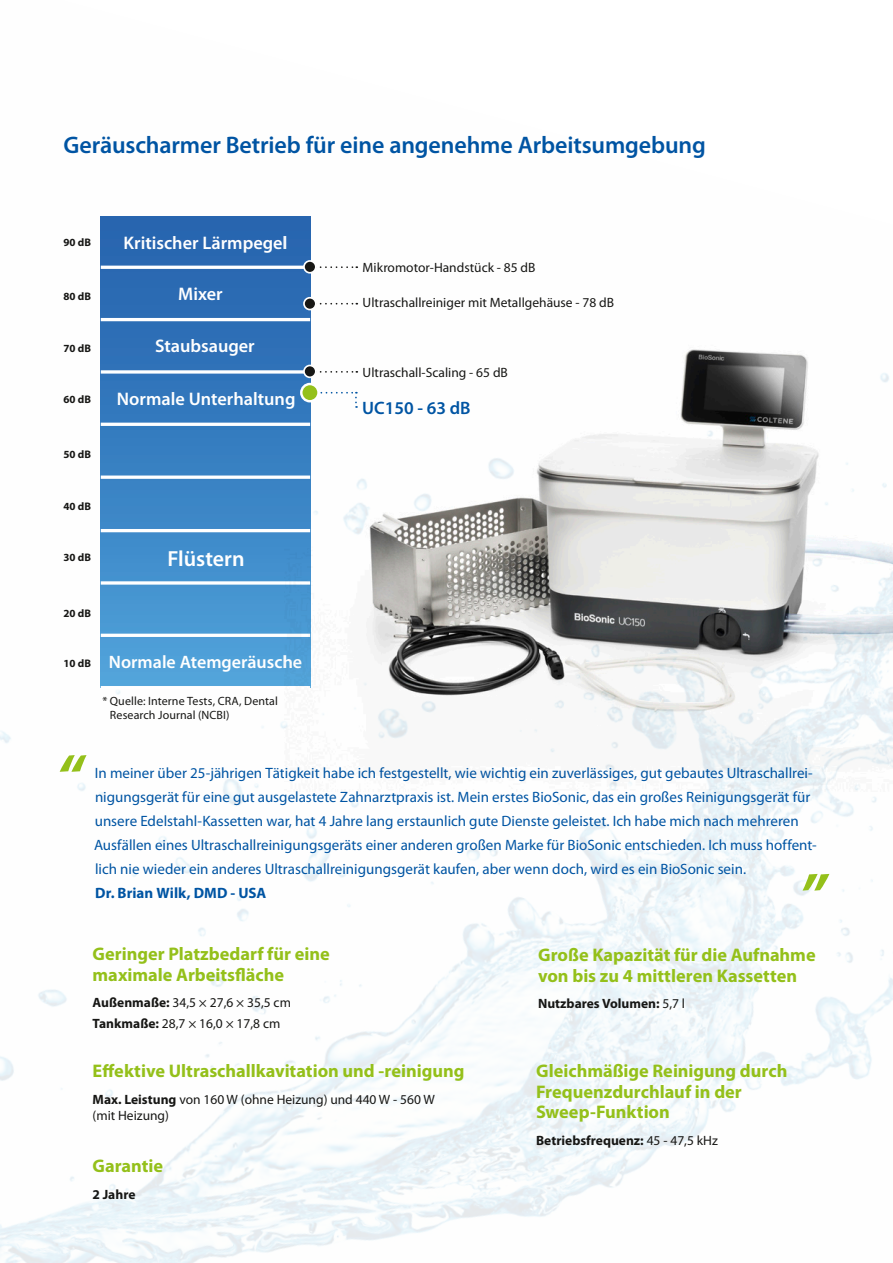
<style>
.page{position:relative;width:893px;height:1263px;background:#fff}
.page>*{position:absolute;margin:0;border:0;box-sizing:border-box;transform-origin:0 0}
.t1{font:italic 700 60px "Myriad Pro";color:#94c01a}
.t2{font:600 24px "Myriad Pro";letter-spacing:-.005em;color:#0054a3}
.t3{font:600 21.9px "Myriad Pro";color:#fff}
.t4{font:700 18.3px/20.5px "Myriad Pro";color:#94c01a}
.t5{font:600 18.3px "Myriad Pro";color:#fff}
.t6{font:600 18px "Myriad Pro";color:#fff}
.t7{font:600 18px "Myriad Pro";color:#0054a3}
.t8{font:15px/24px "Myriad Pro";color:#0054a3}
.t9{font:700 15px "Myriad Pro";letter-spacing:.005em;color:#0054a3}
.t10{font:13.5px/20.9px "Myriad Pro";color:#171715}
.t11{font:700 13.5px "Myriad Pro";color:#171715}
.t12{font:12px/14.4px "Myriad Pro";letter-spacing:.01em;color:#171715}
.t13{font:700 10.95px "Myriad Pro";color:#171715}
.s1{font-weight:700}
.s2{font-weight:400}
</style>
<div class="page">
<img style="left:0;top:216px;width:893px;height:1047px">
<div style="left:101px;top:216px;width:209px;height:471px;background:linear-gradient(to bottom,#235fab,#4fa2da)"></div>
<hr style="left:101px;top:266px;width:209px;height:3px;background:#fff">
<hr style="left:101px;top:318px;width:209px;height:3px;background:#fff">
<svg style="left:101px;top:370px;width:183px;height:4px"></svg>
<hr style="left:101px;top:423px;width:209px;height:3px;background:#fff">
<svg style="left:101px;top:475px;width:183px;height:4px"></svg>
<hr style="left:101px;top:529px;width:209px;height:3px;background:#fff">
<svg style="left:101px;top:581px;width:183px;height:4px"></svg>
<hr style="left:101px;top:634px;width:209px;height:3px;background:#fff">
<hr style="left:101px;top:686px;width:209px;height:3px;background:#fff">
<img style="left:284px;top:216px;width:609px;height:575px">
<img style="left:370px;top:351px;width:354px;height:304px">
<h2 class="t2" style="left:64px;top:132px;width:644px">Geräuscharmer Betrieb für eine angenehme Arbeitsumgebung</h2>
<p class="t13" style="left:63px;top:236px;width:29px">90 dB</p>
<p class="t5" style="left:124px;top:232px;width:165px">Kritischer Lärmpegel</p>
<p class="t13" style="left:63px;top:291px;width:29px">80 dB</p>
<p class="t5" style="left:178px;top:284px;width:46px">Mixer</p>
<p class="t13" style="left:63px;top:342px;width:29px">70 dB</p>
<p class="t5" style="left:155px;top:336px;width:101px">Staubsauger</p>
<p class="t13" style="left:63px;top:393px;width:29px">60 dB</p>
<p class="t5" style="left:117px;top:389px;width:180px">Normale Unterhaltung</p>
<p class="t13" style="left:63px;top:448px;width:29px">50 dB</p>
<p class="t13" style="left:63px;top:500px;width:29px">40 dB</p>
<p class="t13" style="left:63px;top:551px;width:29px">30 dB</p>
<h3 class="t3" style="left:167px;top:547px;width:79px">Flüstern</h3>
<p class="t13" style="left:63px;top:607px;width:29px">20 dB</p>
<p class="t13" style="left:63px;top:657px;width:29px">10 dB</p>
<p class="t6" style="left:109px;top:652px;width:195px">Normale Atemgeräusche</p>
<p class="t12" style="left:110px;top:694px;width:170px;text-indent:-8px">* Quelle: Interne Tests, CRA, Dental<br>Research Journal (NCBI)</p>
<p class="t10" style="left:363px;top:257px;width:174px">Mikromotor-Handstück - 85 dB</p>
<p class="t10" style="left:363px;top:292px;width:253px">Ultraschallreiniger mit Metallgehäuse - 78 dB</p>
<p class="t10" style="left:363px;top:362px;width:147px">Ultraschall-Scaling - 65 dB</p>
<p class="t7" style="left:362px;top:398px;width:110px">UC150 - 63 dB</p>
<h1 class="t1" style="left:56px;top:743px;width:28px">“</h1>
<p class="t8" style="left:94px;top:761px;width:724px">In meiner über 25-jährigen Tätigkeit habe ich festgestellt, wie wichtig ein zuverlässiges, gut gebautes Ultraschallrei&shy;nigungsgerät für eine gut ausgelastete Zahnarztpraxis ist. Mein erstes BioSonic, das ein großes Reinigungsgerät für unsere Edelstahl-Kassetten war, hat 4 Jahre lang erstaunlich gute Dienste geleistet. Ich habe mich nach mehreren Ausfällen eines Ultraschallreinigungsgeräts einer anderen großen Marke für BioSonic entschieden. Ich muss hoffent&shy;lich nie wieder ein anderes Ultraschallreinigungsgerät kaufen, aber wenn doch, wird es ein BioSonic sein.</p>
<p class="t9" style="left:95px;top:884px;width:173px">Dr. Brian Wilk, DMD - USA</p>
<h1 class="t1" style="left:833px;top:902px;width:28px;rotate:-180deg">“</h1>
<p class="t4" style="left:93px;top:944px;width:239px">Geringer Platzbedarf für eine maximale Arbeitsfläche</p>
<p class="t10" style="left:93px;top:992px;width:200px"><span class="s1">Außenmaße:</span> 34,5 × 27,6 × 35,5 cm<br><span class="s1">Tankmaße:</span> 28,7 × 16,0 × 17,8 cm</p>
<p class="t4" style="left:93px;top:1061px;width:373px">Effektive Ultraschallkavitation und -reinigung</p>
<p class="t10" style="left:93px;top:1091px;width:344px;line-height:16.2px"><span class="s1">Max. Leistung</span> von 160 W (ohne Heizung) und 440 W - 560 W (mit Heizung)</p>
<p class="t4" style="left:93px;top:1156px;width:72px">Garantie</p>
<p class="t11" style="left:93px;top:1187px;width:44px">2 Jahre</p>
<p class="t4" style="left:538px;top:945px;width:279px">Große Kapazität für die Aufnahme von bis zu 4 mittleren Kassetten</p>
<p class="t11" style="left:538px;top:996px;width:149px">Nutzbares Volumen: <span class="s2">5,7 l</span></p>
<p class="t4" style="left:536px;top:1061px;width:253px">Gleichmäßige Reinigung durch<br>Frequenzdurchlauf in der<br>Sweep-Funktion</p>
<p class="t11" style="left:536px;top:1133px;width:183px">Betriebsfrequenz: <span class="s2">45 - 47,5 kHz</span></p>
</div>
